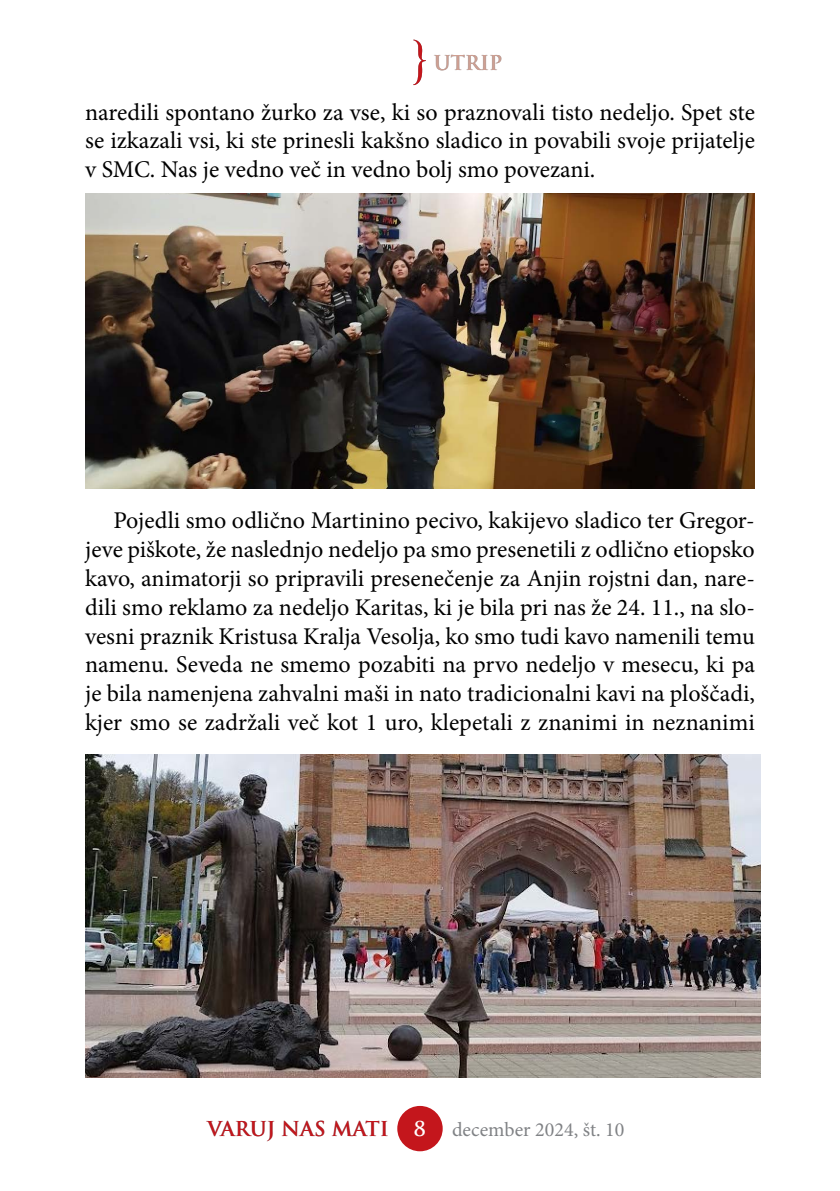
<style>
.page{position:relative;width:840px;height:1191px;background:#fff}
.page>*{position:absolute;margin:0;border:0;box-sizing:border-box;transform-origin:0 0}
.t1{font:24px/28.8px "Minion Pro";color:#000;text-align:justify}
.t2{font:20px "Minion Pro";color:#808285}
.t3{font:700 20px "Trajan Pro";color:#c4161c}
.t4{font:700 20px "Trajan Pro";color:#cfa093}
.t5{font:700 20px "Trajan Pro";color:#fff}
</style>
<div class="page">
<div style="left:397px;top:1106px;width:45px;height:45px;background:#c4161c;border-radius:50%"></div>
<img style="left:85px;top:193px;width:669px;height:295px">
<img style="left:85px;top:754px;width:674px;height:323px">
<svg style="left:413px;top:40px;width:12px;height:45px"></svg>
<p class="t4" style="left:433px;top:50px;width:58px">UTRIP</p>
<p class="t1" style="left:85px;top:98px;width:671px">naredili spontano žurko za vse, ki so praznovali tisto nedeljo. Spet ste se izkazali vsi, ki ste prinesli kakšno sladico in povabili svoje prijatelje v SMC. Nas je vedno več in vedno bolj smo povezani.</p>
<p class="t1" style="left:85px;top:506px;width:671px;text-indent:28px">Pojedli smo odlično Martinino pecivo, kakijevo sladico ter Gregor&shy;jeve piškote, že naslednjo nedeljo pa smo presenetili z odlično etiopsko kavo, animatorji so pripravili presenečenje za Anjin rojstni dan, nare&shy;dili smo reklamo za nedeljo Karitas, ki je bila pri nas že 24. 11., na slo&shy;vesni praznik Kristusa Kralja Vesolja, ko smo tudi kavo namenili temu namenu. Seveda ne smemo pozabiti na prvo nedeljo v mesecu, ki pa je bila namenjena zahvalni maši in nato tradicionalni kavi na ploščadi, kjer smo se zadržali več kot 1 uro, klepetali z znanimi in neznanimi</p>
<p class="t3" style="left:207px;top:1116px;width:183px">VARUJ NAS MATI</p>
<p class="t5" style="left:414px;top:1116px;width:13px">8</p>
<p class="t2" style="left:452px;top:1116px;width:174px">december 2024, št. 10</p>
</div>
